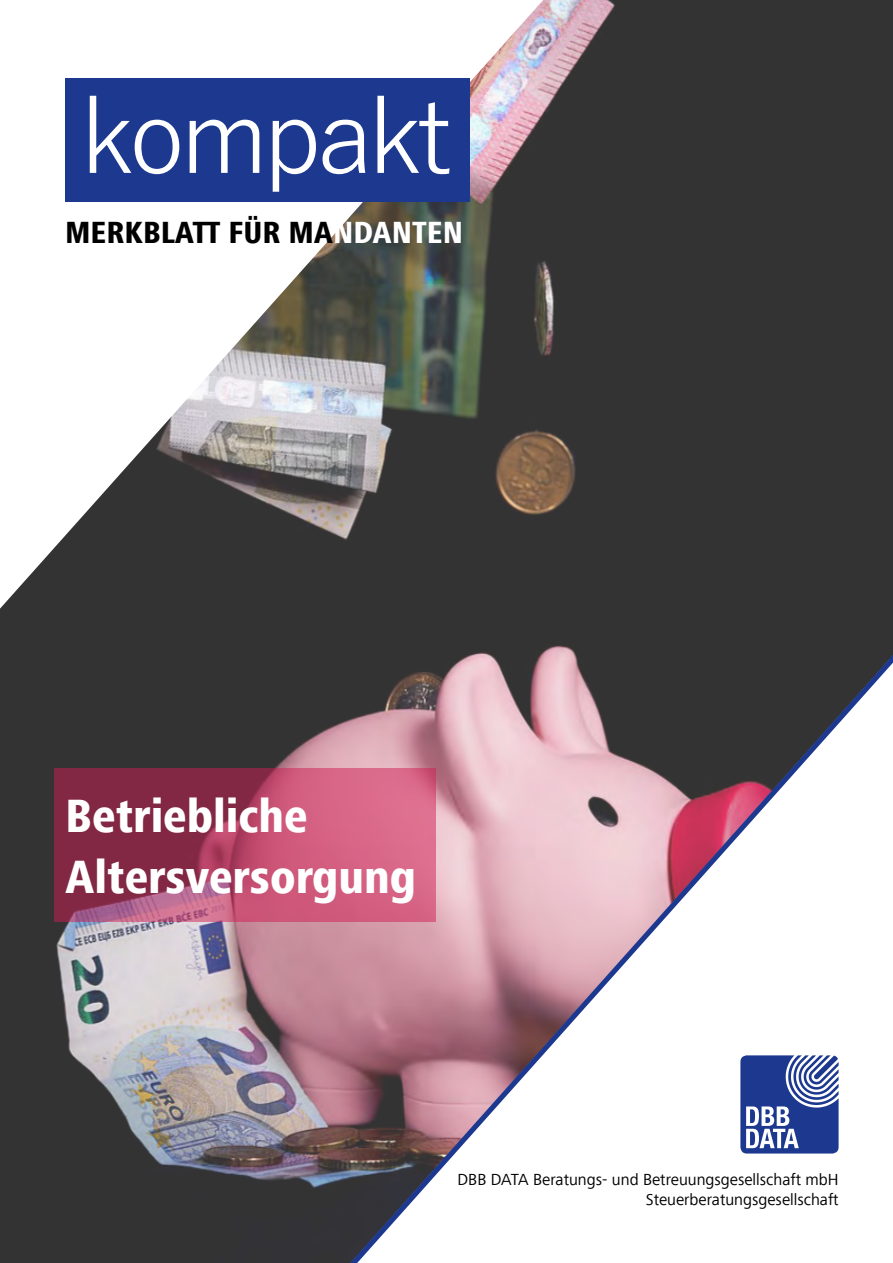
<style>
.page{position:relative;width:893px;height:1263px;background:#fff}
.page>*{position:absolute;margin:0;border:0;box-sizing:border-box;transform-origin:0 0}
.t1{font:103.95px "Yu Gothic";letter-spacing:-.07em;color:#fff}
.t2{font:800 condensed 48px/61.5px "Frutiger Next Com";color:#fff}
.t3{font:800 condensed 31.5px "Frutiger Next Com";color:#000}
.t4{font:16.5px/19.8px "Frutiger Next Com";color:#000;text-align:right}
.s1{color:#fff}
</style>
<div class="page">
<img style="left:0;top:0;width:893px;height:1263px">
<div style="left:65px;top:78px;width:405px;height:124px;background:#1c388f"></div>
<svg style="left:54px;top:769px;width:296px;height:153px;background:#a54060"></svg>
<svg style="left:350px;top:655px;width:543px;height:608px"></svg>
<h1 class="t1" style="left:79px;top:41px;width:374px">kompakt</h1>
<h3 class="t3" style="left:65px;top:214px;width:400px">MERKBLATT FÜR MA<span class="s1">NDANTEN</span></h3>
<h2 class="t2" style="left:65px;top:785px;width:352px">Betriebliche<br>Altersversorgung</h2>
<p class="t4" style="left:457px;top:1170px;width:383px">DBB DATA Beratungs- und Betreuungsgesellschaft mbH<br>Steuerberatungsgesellschaft</p>
</div>
